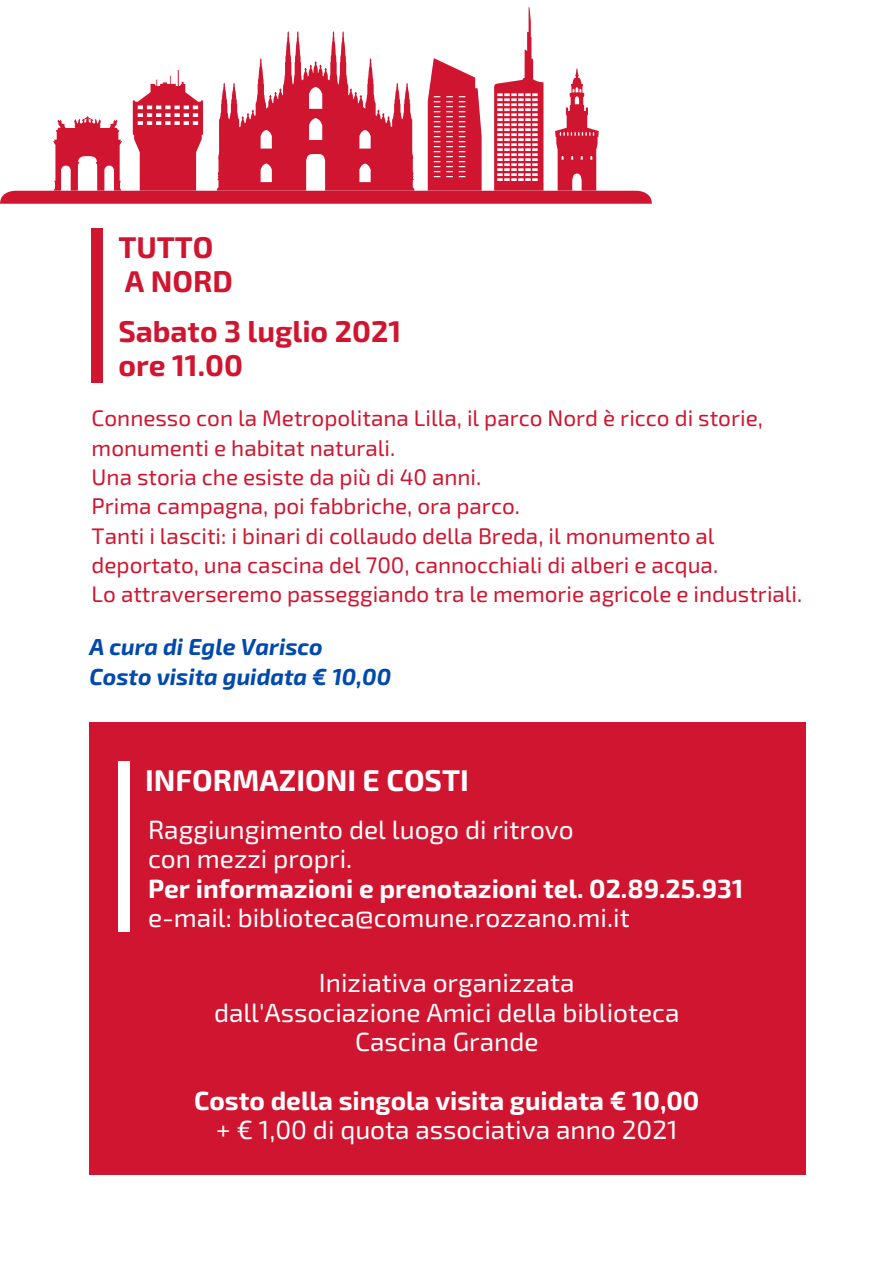
<style>
.page{position:relative;width:893px;height:1263px;background:#fff}
.page>*{position:absolute;margin:0;border:0;box-sizing:border-box;transform-origin:0 0}
.t1{font:700 30px "Exo 2";color:#d01530}
.t2{font:700 30px "Exo 2";color:#fff}
.t3{font:26.25px "Exo 2";color:#fff}
.t4{font:700 26.25px "Exo 2";color:#fff}
.t5{font:italic 700 23.17px "Exo 2";color:#004aad}
.t6{font:22.5px/29.2px "Exo 2";color:#d01530}
</style>
<div class="page">
<div style="left:92px;top:228px;width:11px;height:154px;background:#d01530"></div>
<svg style="left:0;top:7px;width:652px;height:197px"></svg>
<div style="left:89px;top:723px;width:716px;height:452px;background:#d01530"></div>
<div style="left:118px;top:761px;width:12px;height:171px;background:#fff"></div>
<p class="t1" style="left:118px;top:228px;width:97px">TUTTO</p>
<p class="t1" style="left:125px;top:261px;width:109px">A NORD</p>
<p class="t1" style="left:118px;top:312px;width:284px">Sabato 3 luglio 2021</p>
<p class="t1" style="left:118px;top:346px;width:126px">ore 11.00</p>
<p class="t6" style="left:92px;top:403px;width:673px">Connesso con la Metropolitana Lilla, il parco Nord è ricco di storie, monumenti e habitat naturali.</p>
<p class="t6" style="left:92px;top:461px;width:391px">Una storia che esiste da più di 40 anni.</p>
<p class="t6" style="left:92px;top:491px;width:430px">Prima campagna, poi fabbriche, ora parco.</p>
<p class="t6" style="left:92px;top:520px;width:628px">Tanti i lasciti: i binari di collaudo della Breda, il monumento al deportato, una cascina del 700, cannocchiali di alberi e acqua.</p>
<p class="t6" style="left:92px;top:578px;width:712px">Lo attraverseremo passeggiando tra le memorie agricole e industriali.</p>
<p class="t5" style="left:89px;top:631px;width:235px">A cura di Egle Varisco</p>
<p class="t5" style="left:89px;top:661px;width:303px">Costo visita guidata € 10,00</p>
<p class="t2" style="left:145px;top:761px;width:325px">INFORMAZIONI E COSTI</p>
<p class="t3" style="left:148px;top:813px;width:427px">Raggiungimento del luogo di ritrovo</p>
<p class="t3" style="left:148px;top:842px;width:206px">con mezzi propri.</p>
<p class="t4" style="left:148px;top:871px;width:597px">Per informazioni e prenotazioni tel. 02.89.25.931</p>
<p class="t3" style="left:148px;top:901px;width:483px">e-mail: biblioteca@comune.rozzano.mi.it</p>
<p class="t3" style="left:319px;top:966px;width:257px">Iniziativa organizzata</p>
<p class="t3" style="left:214px;top:995px;width:467px">dall'Associazione Amici della biblioteca</p>
<p class="t3" style="left:355px;top:1025px;width:185px">Cascina Grande</p>
<p class="t4" style="left:194px;top:1083px;width:507px">Costo della singola visita guidata € 10,00</p>
<p class="t3" style="left:216px;top:1112px;width:463px">+ € 1,00 di quota associativa anno 2021</p>
</div>
